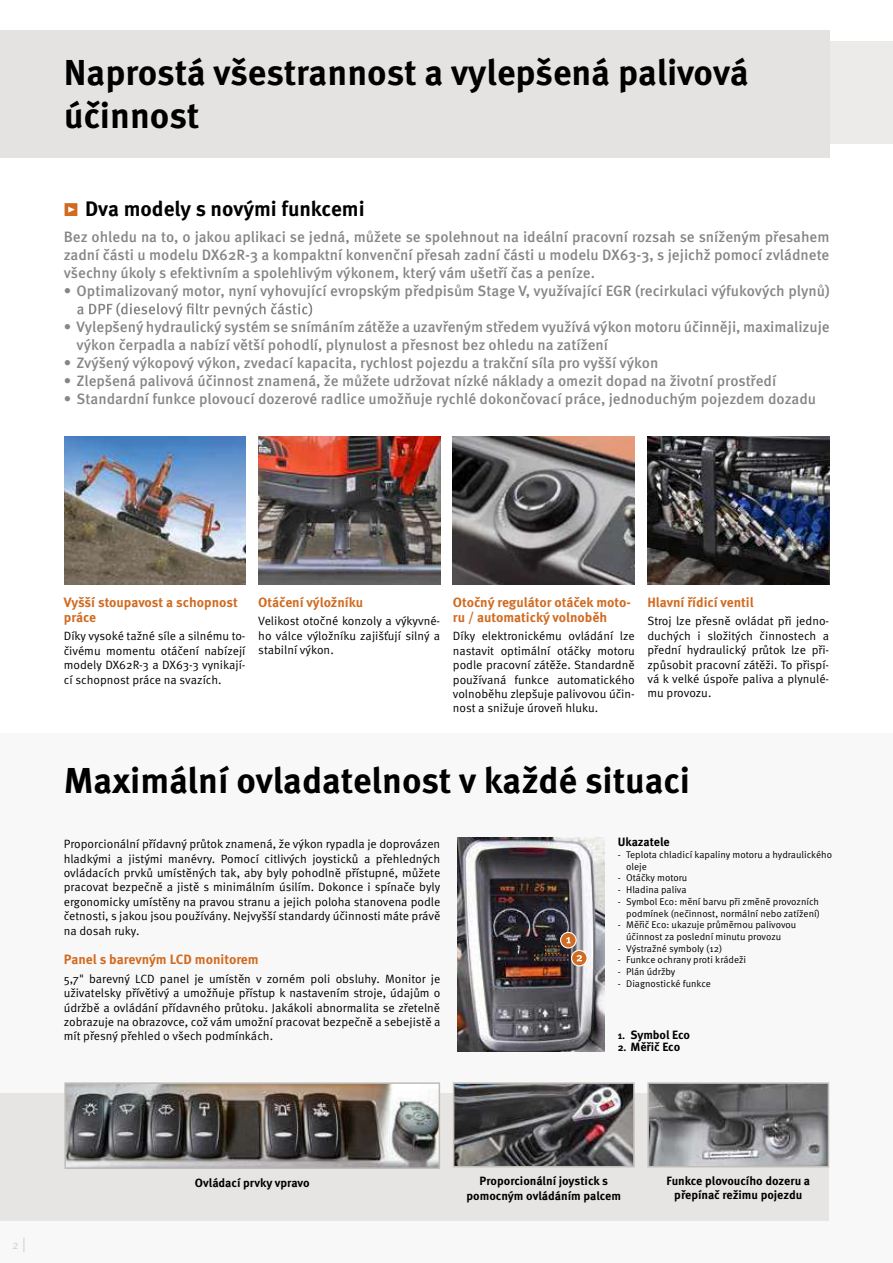
<style>
.page{position:relative;width:893px;height:1263px;background:#fff}
.page>*{position:absolute;margin:0;border:0;box-sizing:border-box;transform-origin:0 0}
.t1{font:700 36px/43.2px "Meta Pro";letter-spacing:-.005em;color:#000}
.t2{font:700 21px "Meta Pro";color:#000}
.t3{font:500 15px/18px "Meta Pro";color:#868686;text-align:justify}
.t4{font:700 13.5px/15px "Meta Pro";color:#d16b21}
.t5{font:12px/14.4px "Meta Pro Norm";color:#000;text-align:justify}
.t6{font:700 12px/14.4px "Meta Pro";color:#000;text-align:center}
.t7{font:12px "Meta Pro Norm";color:#d1d1d1}
.t8{font:9.75px/11.7px "Meta Pro Norm";color:#000}
.s1{font-size:10.5px}
.s2{font-size:15px}
</style>
<div class="page">
<div style="left:829px;top:41px;width:64px;height:102px;background:#ecebe9"></div>
<div style="left:0;top:733px;width:893px;height:530px;background:#f9f8f8"></div>
<div style="left:0;top:30px;width:829px;height:127px;background:#e5e3e1"></div>
<div style="left:0;top:1093px;width:829px;height:128px;background:#e7e5e3"></div>
<img style="left:453px;top:436px;width:182px;height:148px">
<img style="left:65px;top:436px;width:181px;height:148px">
<img style="left:647px;top:436px;width:182px;height:148px">
<img style="left:258px;top:436px;width:182px;height:148px">
<img style="left:457px;top:837px;width:147px;height:215px">
<img style="left:650px;top:1085px;width:176px;height:79px">
<div style="left:647px;top:1082px;width:182px;height:85px;border:2px solid #c0bcb8"></div>
<img style="left:456px;top:1085px;width:176px;height:79px">
<div style="left:453px;top:1082px;width:182px;height:85px;border:2px solid #c0bcb8"></div>
<img style="left:67px;top:1085px;width:370px;height:81px">
<div style="left:64px;top:1082px;width:376px;height:87px;border:2px solid #c0bcb8"></div>
<svg style="left:65px;top:203px;width:12px;height:13px"></svg>
<svg style="left:77px;top:303px;width:235px;height:14px"></svg>
<svg style="left:561px;top:932px;width:15px;height:16px"></svg>
<div style="left:560px;top:932px;width:17px;height:16px;border:1px solid #fff;border-radius:50%"></div>
<svg style="left:534px;top:937px;width:36px;height:24px"></svg>
<svg style="left:572px;top:950px;width:15px;height:16px"></svg>
<div style="left:571px;top:950px;width:17px;height:16px;border:1px solid #fff;border-radius:50%"></div>
<svg style="left:576px;top:955px;width:6px;height:6px"></svg>
<h1 class="t1" style="left:64px;top:52px;width:686px">Naprostá všestrannost a vylepšená palivová účinnost</h1>
<h2 class="t2" style="left:85px;top:195px;width:281px">Dva modely s novými funkcemi</h2>
<p class="t3" style="left:64px;top:227px;width:767px">Bez ohledu na to, o jakou aplikaci se jedná, můžete se spolehnout na ideální pracovní rozsah se sníženým přesahem zadní části u modelu DX62R-3 a kompaktní konvenční přesah zadní části u modelu DX63-3, s jejichž pomocí zvládnete všechny úkoly s efektivním a spolehlivým výkonem, který vám ušetří čas a peníze.</p>
<p class="t3" style="left:64px;top:281px;width:767px">• Optimalizovaný motor, nyní vyhovující evropským předpisům Stage V, využívající EGR (recirkulaci výfukových plynů)</p>
<p class="t3" style="left:77px;top:317px;width:755px;text-indent:-13px">• Vylepšený hydraulický systém se snímáním zátěže a uzavřeným středem využívá výkon motoru účinněji, maximalizuje výkon čerpadla a nabízí větší pohodlí, plynulost a přesnost bez ohledu na zatížení</p>
<p class="t3" style="left:64px;top:353px;width:596px">• Zvýšený výkopový výkon, zvedací kapacita, rychlost pojezdu a trakční síla pro vyšší výkon</p>
<p class="t3" style="left:64px;top:371px;width:714px">• Zlepšená palivová účinnost znamená, že můžete udržovat nízké náklady a omezit dopad na životní prostředí</p>
<p class="t3" style="left:64px;top:389px;width:754px">• Standardní funkce plovoucí dozerové radlice umožňuje rychlé dokončovací práce, jednoduchým pojezdem dozadu</p>
<p class="t4" style="left:64px;top:595px;width:175px">Vyšší stoupavost a schopnost práce</p>
<p class="t5" style="left:64px;top:628px;width:183px">Díky vysoké tažné síle a silnému to&shy;čivému momentu otáčení nabízejí modely DX62R-3 a DX63-3 vynikají&shy;cí schopnost práce na svazích.</p>
<p class="t4" style="left:258px;top:595px;width:106px">Otáčení výložníku</p>
<p class="t5" style="left:258px;top:613px;width:183px">Velikost otočné konzoly a výkyvné&shy;ho válce výložníku zajišťují silný a stabilní výkon.</p>
<p class="t4" style="left:453px;top:595px;width:180px">Otočný regulátor otáček moto&shy;ru / automatický volnoběh</p>
<p class="t5" style="left:453px;top:628px;width:183px">Díky elektronickému ovládání lze nastavit optimální otáčky motoru podle pracovní zátěže. Standardně používaná funkce automatického volnoběhu zlepšuje palivovou účin&shy;nost a snižuje úroveň hluku.</p>
<p class="t4" style="left:647px;top:595px;width:108px">Hlavní řídicí ventil</p>
<p class="t5" style="left:647px;top:613px;width:183px">Stroj lze přesně ovládat při jedno&shy;duchých i složitých činnostech a přední hydraulický průtok lze při&shy;způsobit pracovní zátěži. To přispí&shy;vá k velké úspoře paliva a plynulé&shy;mu provozu.</p>
<h1 class="t1" style="left:64px;top:760px;width:628px">Maximální ovladatelnost v každé situaci</h1>
<p class="t5" style="left:64px;top:836px;width:378px">Proporcionální přídavný průtok znamená, že výkon rypadla je doprovázen hladkými a jistými manévry. Pomocí citlivých joysticků a přehledných ovládacích prvků umístěných tak, aby byly pohodlně přístupné, můžete pracovat bezpečně a jistě s minimálním úsilím. Dokonce i spínače byly ergonomicky umístěny na pravou stranu a jejich poloha stanovena podle četnosti, s jakou jsou používány. Nejvyšší standardy účinnosti máte právě na dosah ruky.</p>
<p class="t4" style="left:64px;top:952px;width:196px">Panel s barevným LCD monitorem</p>
<p class="t5" style="left:64px;top:970px;width:378px">5,7" barevný LCD panel je umístěn v zorném poli obsluhy. Monitor je uživatelsky přívětivý a umožňuje přístup k nastavením stroje, údajům o údržbě a ovládání přídavného průtoku. Jakákoli abnormalita se zřetelně zobrazuje na obrazovce, což vám umožní pracovat bezpečně a sebejistě a mít přesný přehled o všech podmínkách.</p>
<p class="t6" style="left:618px;top:835px;width:54px">Ukazatele</p>
<p class="t8" style="left:626px;top:848px;width:207px;text-indent:-9px">- Teplota chladicí kapaliny motoru a hydraulického oleje</p>
<p class="t8" style="left:618px;top:871px;width:71px">- Otáčky motoru</p>
<p class="t8" style="left:618px;top:883px;width:70px">- Hladina paliva</p>
<p class="t8" style="left:618px;top:895px;width:204px;text-align:right">- Symbol Eco: mění barvu při změně provozních podmínek (nečinnost, normální nebo zatížení)</p>
<p class="t8" style="left:626px;top:918px;width:172px;text-indent:-9px">- Měřič Eco: ukazuje průměrnou palivovou účinnost za poslední minutu provozu</p>
<p class="t8" style="left:618px;top:942px;width:106px">- Výstražné symboly (12)</p>
<p class="t8" style="left:618px;top:953px;width:130px">- Funkce ochrany proti krádeži</p>
<p class="t8" style="left:618px;top:965px;width:59px">- Plán údržby</p>
<p class="t8" style="left:618px;top:977px;width:95px">- Diagnostické funkce</p>
<p class="t6" style="left:618px;top:1028px;width:74px"><span class="s1">1.</span> Symbol Eco</p>
<p class="t6" style="left:618px;top:1040px;width:64px"><span class="s1">2.</span> Měřič Eco</p>
<p class="t7" style="left:12px;top:1235px;width:15px">2 <span class="s2">|</span></p>
<p class="t6" style="left:195px;top:1176px;width:116px">Ovládací prvky vpravo</p>
<p class="t6" style="left:466px;top:1174px;width:156px">Proporcionální joystick s pomocným ovládáním palcem</p>
<p class="t6" style="left:666px;top:1174px;width:145px">Funkce plovoucího dozeru a přepínač režimu pojezdu</p>
</div>
